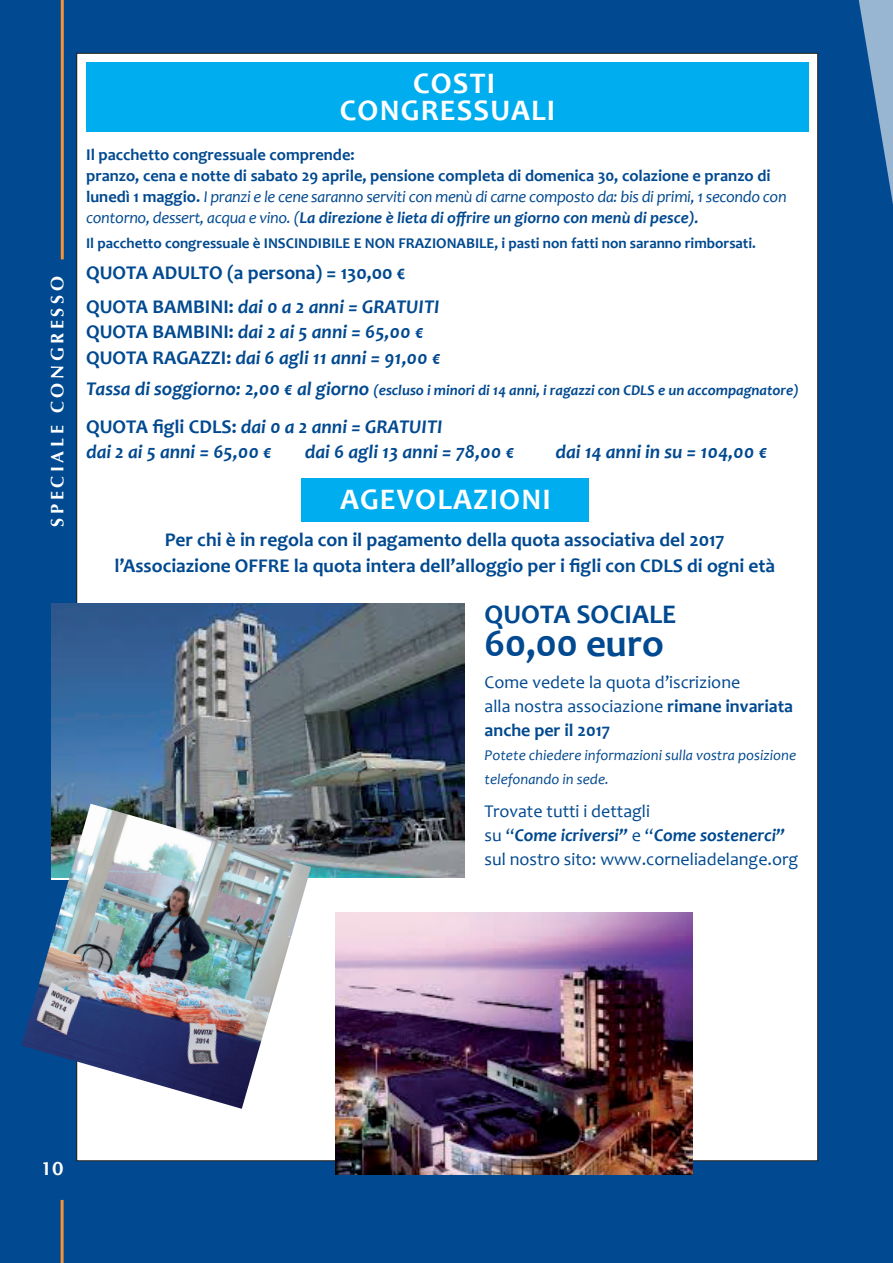
<style>
.page{position:relative;width:893px;height:1263px;background:#014990}
.page>*{position:absolute;margin:0;border:0;box-sizing:border-box;transform-origin:0 0}
.t1{font:700 39px "Candara";color:#014990}
.t2{font:700 30px/27px "Candara";letter-spacing:.04em;color:#fff;text-align:center}
.t3{font:700 27px "Candara";color:#014990}
.t4{font:700 19.5px/34px "Candara";color:#014990}
.t5{font:italic 700 19.5px/25.5px "Candara";color:#014990}
.t6{font:18px/24px "Candara";color:#014990}
.t7{font:700 18px "Optima";letter-spacing:.2em;color:#fff}
.t8{font:600 18px "Lucida Sans";color:#fff}
.t9{font:700 16.5px/21px "Candara";color:#014990}
.t10{font:700 15px "Candara";color:#014990}
.t11{font:italic 700 15px "Candara";color:#014990}
.t12{font:italic 15px/24px "Candara";color:#014990}
.s1{font-weight:400;font-style:italic}
.s2{font-style:italic}
.s3{font-style:normal}
.s4{font-size:19.5px}
.s5{font-weight:700}
.s6{font-weight:700;font-style:italic}
</style>
<div class="page">
<div style="left:77px;top:53px;width:741px;height:1108px;background:#fff"></div>
<hr style="left:61px;top:0;width:3px;height:259px;background:#f69238">
<hr style="left:61px;top:1200px;width:3px;height:63px;background:#f69238">
<div style="left:86px;top:63px;width:723px;height:69px;background:#00aeef"></div>
<div style="left:302px;top:478px;width:287px;height:44px;background:#00aeef"></div>
<img style="left:52px;top:603px;width:412px;height:275px">
<img style="left:336px;top:913px;width:357px;height:262px">
<img style="left:21px;top:804px;width:290px;height:305px">
<img style="left:858px;top:0;width:35px;height:728px">
<p class="t7" style="left:47px;top:527px;width:250px;rotate:-90deg">SPECIALE CON GRESSO</p>
<h2 class="t2" style="left:340px;top:69px;width:217px">COSTI<br>CONGRESSUALI</h2>
<p class="t9" style="left:86px;top:144px;width:702px">Il pacchetto congressuale comprende:<br>pranzo, cena e notte di sabato 29 aprile, pensione completa di domenica 30, colazione e pranzo di lunedì 1 maggio. <span class="s1">I pranzi e le cene saranno serviti con menù di carne composto da: bis di primi, 1 secondo con contorno, dessert, acqua e vino. (</span><span class="s2">La direzione è lieta di offrire un giorno con menù di pesce).</span></p>
<p class="t10" style="left:86px;top:234px;width:671px">Il pacchetto congressuale è INSCINDIBILE E NON FRAZIONABILE, i pasti non fatti non saranno rimborsati.</p>
<p class="t4" style="left:86px;top:255px;width:355px">QUOTA ADULTO (a persona) = 130,00 €<br>QUOTA BAMBINI: <span class="s2">dai 0 a 2 anni = GRATUITI</span></p>
<p class="t5" style="left:86px;top:319px;width:356px"><span class="s3">QUOTA BAMBINI:</span> dai 2 ai 5 anni = 65,00 €<br><span class="s3">QUOTA RAGAZZ I:</span> dai 6 agli 11 anni = 91,00 €</p>
<p class="t11" style="left:86px;top:381px;width:714px"><span class="s4">Tassa di soggiorno: 2,00 € al giorno</span> (escluso i minori di 14 anni, i ragazzi con CDLS e un accompagnatore)</p>
<p class="t5" style="left:86px;top:413px;width:358px"><span class="s3">QUOTA figli CDLS:</span> dai 0 a 2 anni = GRATUITI dai 2 ai 5 anni = 65,00 €</p>
<p class="t5" style="left:305px;top:439px;width:211px">dai 6 agli 13 anni = 78,00 €</p>
<p class="t5" style="left:556px;top:439px;width:213px">dai 14 anni in su = 104,00 €</p>
<h2 class="t2" style="left:340px;top:485px;width:212px">AGEVOLAZIONI</h2>
<p class="t4" style="left:114px;top:527px;width:662px;line-height:25.5px;text-align:center">Per chi è in regola con il pagamento della quota associativa del 2017 l’Associazione OFFRE la quota intera dell’alloggio per i figli con CDLS di ogni età</p>
<h3 class="t3" style="left:485px;top:597px;width:190px">QUOTA SOCIALE</h3>
<h1 class="t1" style="left:485px;top:619px;width:181px">60,00 euro</h1>
<p class="t6" style="left:485px;top:670px;width:310px">Come vedete la quota d’iscrizione<br>alla nostra associazione <span class="s5">rimane invariata anche per il 2017</span></p>
<p class="t12" style="left:485px;top:743px;width:313px">Potete chiedere informazioni sulla vostra posizione telefonando in sede.</p>
<p class="t6" style="left:485px;top:799px;width:315px">Trovate tutti i dettagli<br>su “<span class="s6">Come icriversi”</span> e “<span class="s6">Come sostenerci” </span>sul nostro sito: www.corneliadelange.org</p>
<p class="t8" style="left:41px;top:1158px;width:25px">10</p>
</div>
